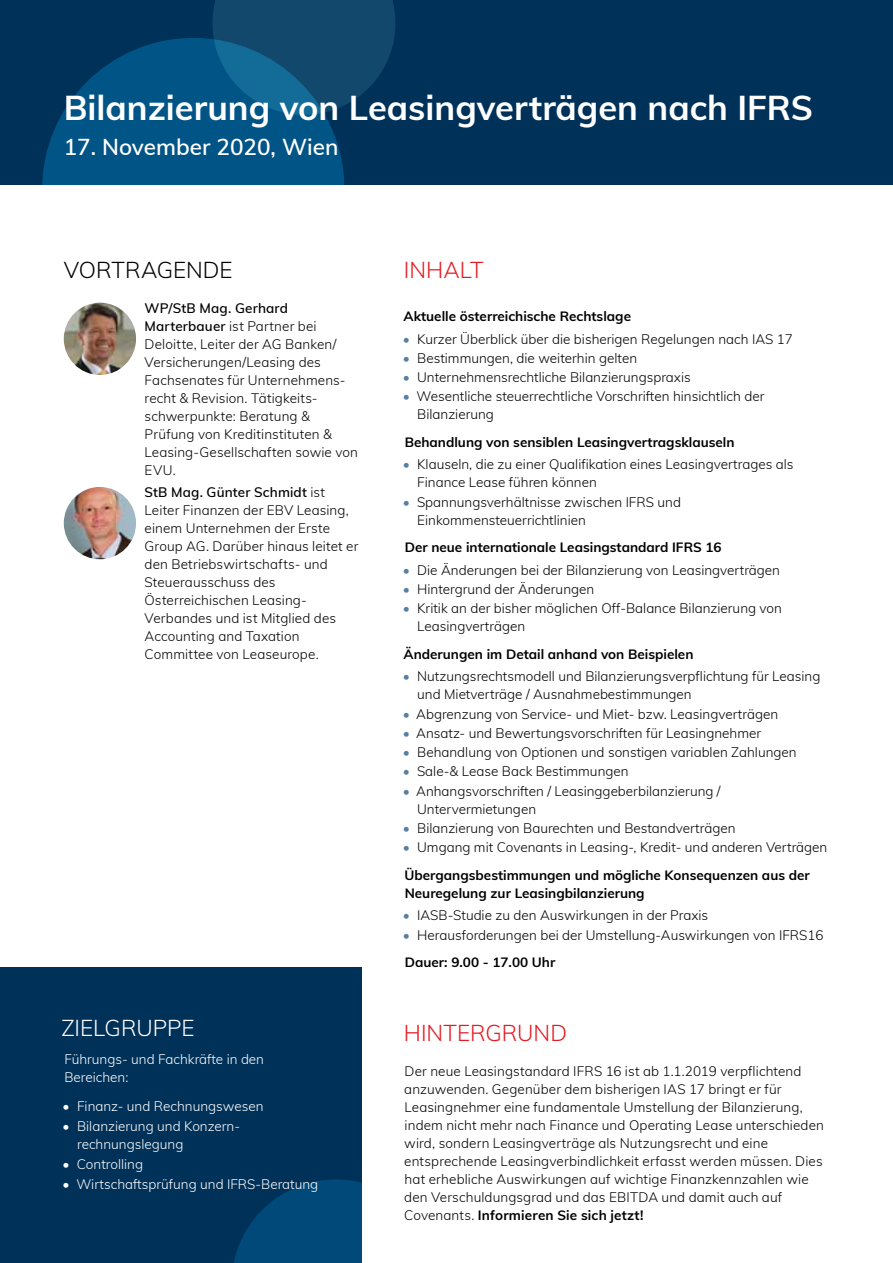
<style>
.page{position:relative;width:893px;height:1263px;background:#fff}
.page>*{position:absolute;margin:0;border:0;box-sizing:border-box;transform-origin:0 0}
.t1{font:700 34.5px "Muli";color:#fff}
.t2{font:600 22.5px "Muli";color:#fff}
.t3{font:300 22.5px "Muli";letter-spacing:.005em;color:#e31b23}
.t4{font:300 22.5px "Muli";color:#000}
.t5{font:300 22.5px "Muli";color:#fff}
.t6{font:300 13.5px/18px "Muli";color:#000}
.t7{font:700 13.5px "Muli";color:#000}
.t8{font:300 13.5px/18px "Muli";color:#fff}
.s1{font-weight:600}
.s2{color:#587ea0}
.s3{font-weight:700}
</style>
<div class="page">
<div style="left:0;top:0;width:893px;height:185px;background:#003158"></div>
<svg style="left:42px;top:0;width:353px;height:185px"></svg>
<img style="left:64px;top:303px;width:72px;height:72px;border-radius:36px">
<img style="left:64px;top:487px;width:72px;height:72px;border-radius:36px">
<div style="left:0;top:967px;width:361px;height:296px;background:#003158"></div>
<svg style="left:234px;top:1179px;width:127px;height:84px"></svg>
<h1 class="t1" style="left:64px;top:82px;width:751px">Bilanzierung von Leasingverträgen nach IFRS</h1>
<h2 class="t2" style="left:64px;top:131px;width:276px">17. November 2020, Wien</h2>
<h2 class="t4" style="left:64px;top:253px;width:48px">Vortrage</h2>
<h2 class="t4" style="left:186px;top:253px;width:32px">nde</h2>
<p class="t6" style="left:145px;top:298px;width:215px"><span class="s1">WP/StB Mag. Gerhard<br>Marterbauer</span> ist Partner bei<br>Deloitte, Leiter der AG Banken/<br>Versicherungen/Leasing des<br>Fachsenates für Unternehmens&shy;recht &amp; Revision. Tätigkeits&shy;schwerpunkte: Beratung &amp;<br>Prüfung von Kreditinstituten &amp;<br>Leasing-Gesellschaften sowie von<br>EVU.</p>
<p class="t6" style="left:145px;top:483px;width:215px"><span class="s1">StB Mag. Günter Schmidt</span> ist<br>Leiter Finanzen der EBV Leasing, einem Unternehmen der Erste<br>Group AG. Darüber hinaus leitet er den Betriebswirtschafts- und<br>Steuerausschuss des<br>Österreichischen Leasing-<br>Verbandes und ist Mitglied des<br>Accounting and Taxation<br>Committee von Leaseurope.</p>
<h2 class="t5" style="left:61px;top:1011px;width:28px">Zielgruppe</h2>
<p class="t8" style="left:64px;top:1050px;width:201px">Führungs- und Fachkräfte in den<br>Bereichen:</p>
<p class="t8" style="left:63px;top:1096px;width:202px">• Finanz- und Rechnungswesen</p>
<p class="t8" style="left:77px;top:1117px;width:165px;text-indent:-15px">• Bilanzierung und Konzern&shy;rechnungslegung</p>
<p class="t8" style="left:63px;top:1155px;width:82px">• Controlling</p>
<p class="t8" style="left:63px;top:1175px;width:257px">• Wirtschaftsprüfung und IFRS-Beratung</p>
<h2 class="t3" style="left:404px;top:253px;width:81px">IN HALT</h2>
<p class="t7" style="left:404px;top:307px;width:229px">Aktuelle österreichische Rechtslage</p>
<p class="t6" style="left:403px;top:329px;width:392px"><span class="s2">•</span> Kurzer Überblick über die bisherigen Regelungen nach IAS 17</p>
<p class="t6" style="left:403px;top:348px;width:236px"><span class="s2">•</span> Bestimmungen, die weiterhin gelten</p>
<p class="t6" style="left:403px;top:368px;width:290px"><span class="s2">•</span> Unternehmensrechtliche Bilanzierungspraxis</p>
<p class="t6" style="left:417px;top:387px;width:349px;text-indent:-15px"><span class="s2">•</span> Wesentliche steuerrechtliche Vorschriften hinsichtlich der<br>Bilanzierung</p>
<p class="t7" style="left:405px;top:432px;width:331px">Behandlung von sensiblen Leasingvertragsklauseln</p>
<p class="t6" style="left:417px;top:455px;width:378px;text-indent:-15px"><span class="s2">•</span> Klauseln, die zu einer Qualifikation eines Leasingvertrages als<br>Finance Lease führen können</p>
<p class="t6" style="left:417px;top:492px;width:265px;text-indent:-15px"><span class="s2">•</span> Spannungsverhältnisse zwischen IFRS und<br>Einkommensteuerrichtlinien</p>
<p class="t7" style="left:405px;top:538px;width:318px">Der neue internationale Leasingstandard IFRS 16</p>
<p class="t6" style="left:403px;top:560px;width:379px"><span class="s2">•</span> Die Änderungen bei der Bilanzierung von Leasingverträgen</p>
<p class="t6" style="left:403px;top:579px;width:193px"><span class="s2">•</span> Hintergrund der Änderungen</p>
<p class="t6" style="left:417px;top:599px;width:366px;text-indent:-15px"><span class="s2">•</span> Kritik an der bisher möglichen Off-Balance Bilanzierung von<br>Leasingverträgen</p>
<p class="t7" style="left:404px;top:644px;width:291px">Änderungen im Detail anhand von Beispielen</p>
<p class="t6" style="left:417px;top:667px;width:405px;text-indent:-15px"><span class="s2">•</span> N utzungsrechtsmodell und Bilanzierungsverpflichtung für Leasing und Mietverträge / Ausnahmebestimmungen</p>
<p class="t6" style="left:403px;top:704px;width:377px"><span class="s2">•</span> Abgrenzung von Service- und Miet- bzw. Leasingverträgen</p>
<p class="t6" style="left:403px;top:723px;width:360px"><span class="s2">•</span> Ansatz- und Bewertungsvorschriften für Leasingnehmer</p>
<p class="t6" style="left:403px;top:743px;width:395px"><span class="s2">•</span> Behandlung von Optionen und sonstigen variablen Zahlungen</p>
<p class="t6" style="left:403px;top:762px;width:227px"><span class="s2">•</span> Sale-&amp; Lease Back Bestimmungen</p>
<p class="t6" style="left:417px;top:781px;width:305px;text-indent:-14px"><span class="s2">•</span> Anhangsvorschriften / Leasinggeberbilanzierung /<br>Untervermietungen</p>
<p class="t6" style="left:403px;top:818px;width:334px"><span class="s2">•</span> Bilanzierung von Baurechten und Bestandverträgen</p>
<p class="t6" style="left:403px;top:833px;width:426px;line-height:27.8px"><span class="s2">•</span> Umgang mit Covenants in Leasing-, Kredit- und anderen Verträgen<br><span class="s3">Übergangsbestimmungen und mögliche Konsequenzen aus der</span></p>
<p class="t7" style="left:405px;top:883px;width:241px">Neuregelung zur Leasingbilanzierung</p>
<p class="t6" style="left:403px;top:906px;width:307px"><span class="s2">•</span> IASB-Studie zu den Auswirkungen in der Praxis</p>
<p class="t6" style="left:403px;top:920px;width:422px;line-height:27.8px"><span class="s2">•</span> Herausforderungen bei der Umstellung-Auswirkungen von IFRS16<br><span class="s3">Dauer: 9.00 - 17.00 Uhr</span></p>
<h2 class="t3" style="left:404px;top:1016px;width:56px">Hintergru</h2>
<h2 class="t3" style="left:534px;top:1016px;width:31px">nd</h2>
<p class="t6" style="left:404px;top:1061px;width:421px">Der neue Leasingstandard IFRS 16 ist ab 1.1.2019 verpflichtend anzuwenden. Gegenüber dem bisherigen IAS 17 bringt er für Leasingnehmer eine fundamentale Umstellung der Bilanzierung, indem nicht mehr nach Finance und Operating Lease unterschieden wird, sondern Leasingverträge als N utzungsrecht und eine entsprechende Leasingverbindlichkeit erfasst werden müssen. Dies hat erhebliche Auswirkungen auf wichtige Finanzkennzahlen wie den Verschuldungsgrad und das EBITDA und damit auch auf Covenants. <span class="s3">Informieren Sie sich jetzt!</span></p>
</div>
